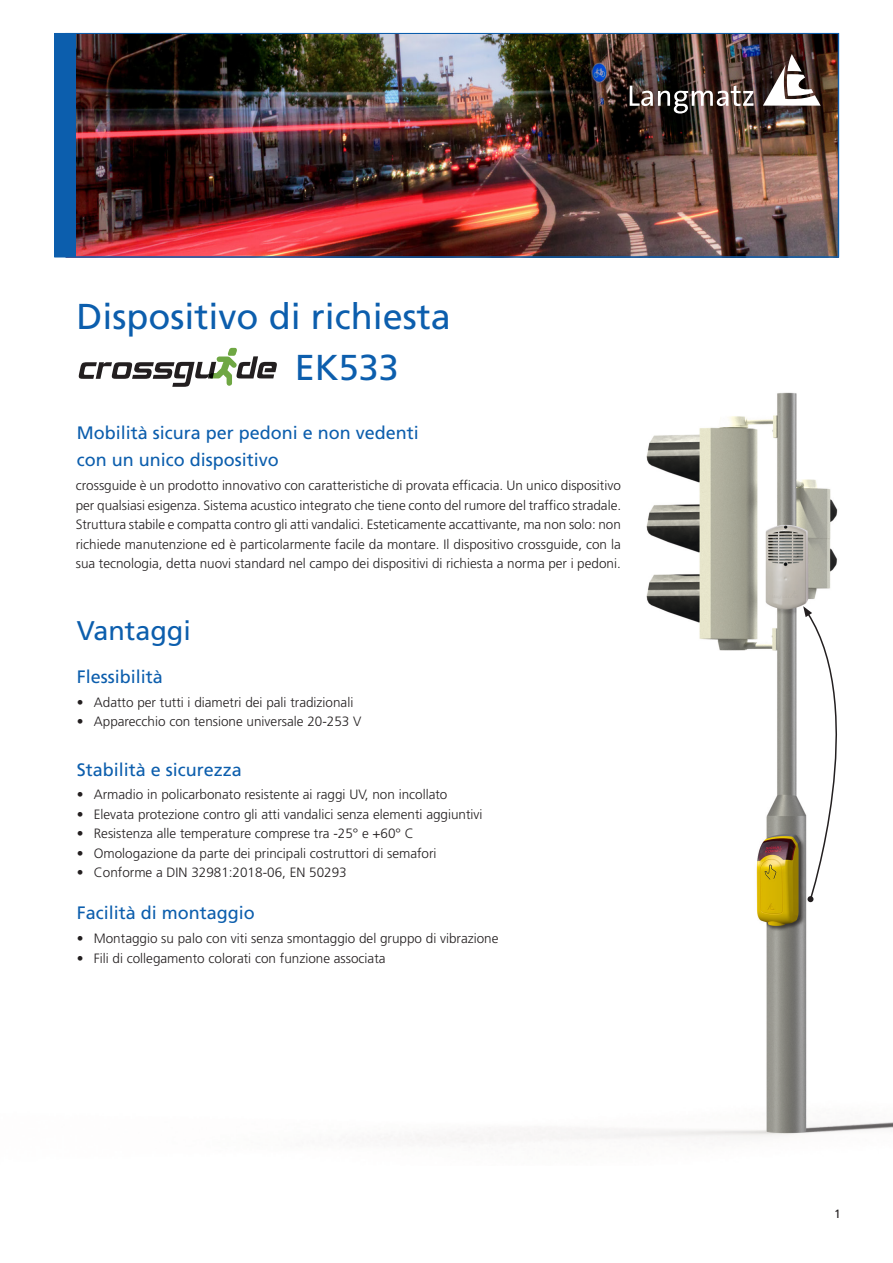
<style>
.page{position:relative;width:893px;height:1263px;background:#fff}
.page>*{position:absolute;margin:0;border:0;box-sizing:border-box;transform-origin:0 0}
.Hauptüberschrift{font:36px/51px "Frutiger LT Pro";color:#0c5ead}
.Überschrift{font:27px "Frutiger LT Pro";color:#0c5ead}
.Überschrift-2{font:18px "Frutiger LT Pro";color:#0c5ead}
.Zwischenüberschrift{font:18px "Frutiger LT Pro";color:#0c5ead}
.Fließ_deutsch_block{font:300 13.5px/19.5px "Frutiger LT Pro";color:#231f20;text-align:justify}
.t1{font:12px "Frutiger LT Pro";color:#231f20}
</style>
<div class="page">
<img style="left:76px;top:35px;width:760px;height:220px">
<svg style="left:763px;top:54px;width:58px;height:52px"></svg>
<svg style="left:630px;top:85px;width:123px;height:29px"></svg>
<img style="left:78px;top:374px;width:815px;height:770px">
<svg style="left:79px;top:348px;width:198px;height:39px"></svg>
<svg style="left:803px;top:606px;width:67px;height:296px"></svg>
<div style="left:54px;top:33px;width:22px;height:224px;background:#0c5ead"></div>
<p class="Hauptüberschrift" style="left:295px;top:291px;width:157px;text-indent:-218px">Dispositivo di richiesta<br>EK533</p>
<p class="Überschrift-2" style="left:77px;top:422px;width:344px">Mobilità sicura per pedoni e non vedenti</p>
<p class="Überschrift-2" style="left:77px;top:449px;width:203px">con un unico dispositivo</p>
<p class="Fließ_deutsch_block" style="left:76px;top:476px;width:547px">crossguide è un prodotto innovativo con caratteristiche di provata efficacia. Un unico dispositivo per qualsiasi esigenza. Sistema acustico integrato che tiene conto del rumore del traffico stradale.<br>Struttura stabile e compatta contro gli atti vandalici. Esteticamente accattivante, ma non solo: non richiede manutenzione ed è particolarmente facile da montare. Il dispositivo crossguide, con la sua tecnologia, detta nuovi standard nel campo dei dispositivi di richiesta a norma per i pedoni.</p>
<p class="Überschrift" style="left:77px;top:615px;width:116px">Vantaggi</p>
<p class="Zwischenüberschrift" style="left:77px;top:666px;width:88px">Flessibilità</p>
<p class="Fließ_deutsch_block" style="left:77px;top:692px;width:278px">• Adatto per tutti i diametri dei pali tradizionali</p>
<p class="Fließ_deutsch_block" style="left:77px;top:712px;width:286px">• Apparecchio con tensione universale 20-253 V</p>
<p class="Zwischenüberschrift" style="left:77px;top:759px;width:167px">Stabilità e sicurezza</p>
<p class="Fließ_deutsch_block" style="left:77px;top:785px;width:372px">• Armadio in policarbonato resistente ai raggi UV, non incollato</p>
<p class="Fließ_deutsch_block" style="left:77px;top:804px;width:407px">• Elevata protezione contro gli atti vandalici senza elementi aggiuntivi</p>
<p class="Fließ_deutsch_block" style="left:77px;top:824px;width:338px">• Resistenza alle temperature comprese tra -25° e +60° C</p>
<p class="Fließ_deutsch_block" style="left:77px;top:843px;width:361px">• Omologazione da parte dei principali costruttori di semafori</p>
<p class="Fließ_deutsch_block" style="left:77px;top:863px;width:271px">• Conforme a DIN 32981:2018-06, EN 50293</p>
<p class="Zwischenüberschrift" style="left:77px;top:902px;width:180px">Facilità di montaggio</p>
<p class="Fließ_deutsch_block" style="left:77px;top:929px;width:423px">• Montaggio su palo con viti senza smontaggio del gruppo di vibrazione</p>
<p class="Fließ_deutsch_block" style="left:77px;top:948px;width:310px">• Fili di collegamento colorati con funzione associata</p>
<p class="t1" style="left:834px;top:1207px;width:8px">1</p>
</div>
